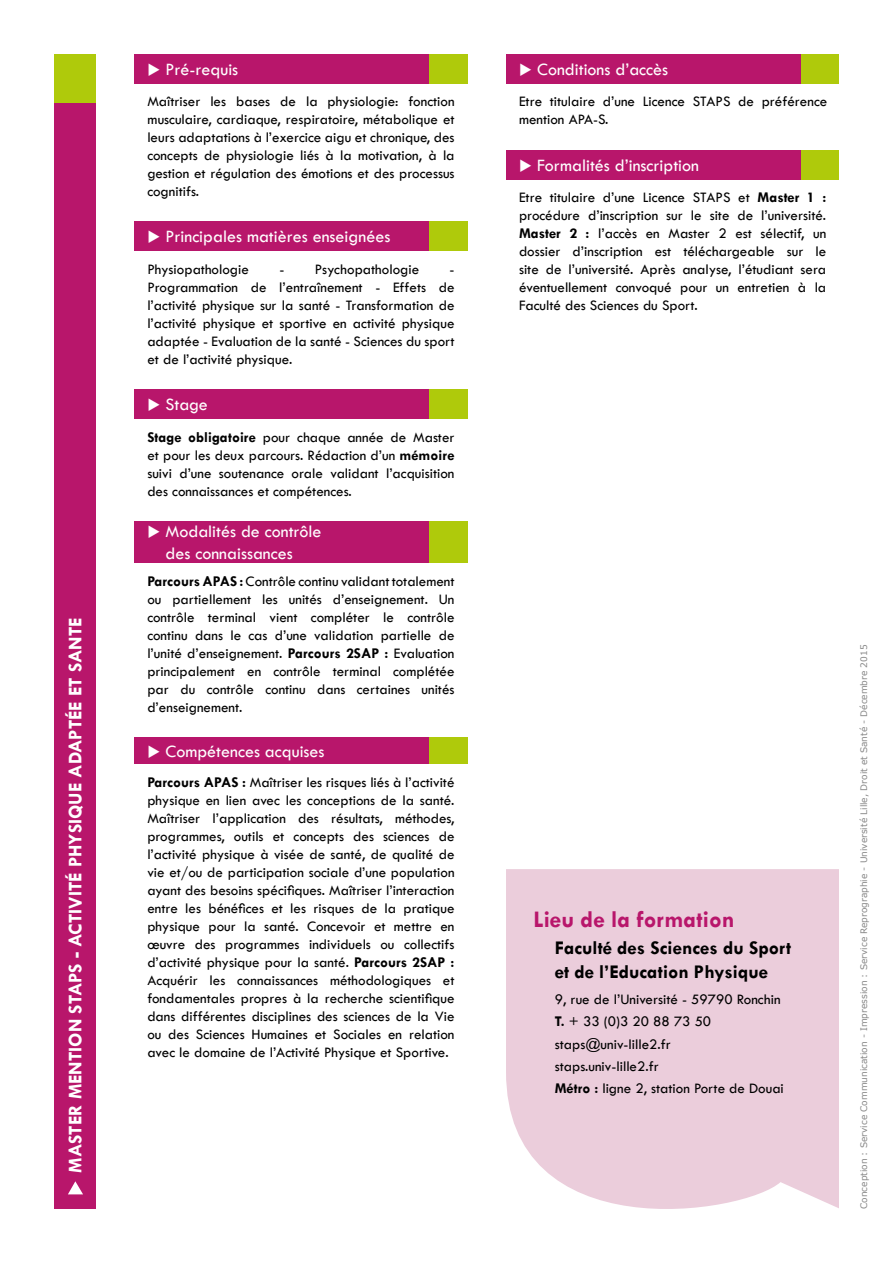
<style>
.page{position:relative;width:893px;height:1263px;background:#fff}
.page>*{position:absolute;margin:0;border:0;box-sizing:border-box;transform-origin:0 0}
.t1{font:700 24px "Tw Cen";color:#b8166b}
.t2{font:700 19.5px "Tw Cen";color:#fff}
.t3{font:700 19.5px/23.4px "Tw Cen";color:#000}
.t4{font:18px/21.6px "Tw Cen";color:#fff;text-align:center}
.t5{font:15px/18px "Tw Cen";color:#000;text-align:justify}
.t6{font:9px "Verdana";color:#878787}
.s1{font-weight:700}
</style>
<div class="page">
<div style="left:54px;top:54px;width:42px;height:49px;background:#afca0b"></div>
<div style="left:54px;top:103px;width:42px;height:1106px;background:#b8166b"></div>
<svg style="left:68px;top:1181px;width:15px;height:13px"></svg>
<div style="left:506px;top:869px;width:333px;height:340px;background:#ebcddb"></div>
<div style="left:429px;top:737px;width:38px;height:27px;background:#afca0b"></div>
<div style="left:135px;top:737px;width:294px;height:27px;background:#b8166b"></div>
<div style="left:429px;top:521px;width:38px;height:42px;background:#afca0b"></div>
<div style="left:135px;top:521px;width:294px;height:42px;background:#b8166b"></div>
<div style="left:801px;top:150px;width:38px;height:29px;background:#afca0b"></div>
<div style="left:506px;top:150px;width:295px;height:29px;background:#b8166b"></div>
<div style="left:801px;top:54px;width:38px;height:29px;background:#afca0b"></div>
<div style="left:506px;top:54px;width:295px;height:29px;background:#b8166b"></div>
<div style="left:429px;top:389px;width:38px;height:29px;background:#afca0b"></div>
<div style="left:135px;top:389px;width:294px;height:29px;background:#b8166b"></div>
<div style="left:429px;top:222px;width:38px;height:29px;background:#afca0b"></div>
<div style="left:135px;top:222px;width:294px;height:29px;background:#b8166b"></div>
<div style="left:429px;top:54px;width:38px;height:29px;background:#afca0b"></div>
<div style="left:135px;top:54px;width:294px;height:29px;background:#b8166b"></div>
<h2 class="t2" style="left:64px;top:1173px;width:557px;rotate:-90deg">MASTER MENTION STAPS - ACTIVITÉ PHYSIQUE ADAPTÉE ET SANTE</h2>
<p class="t4" style="left:147px;top:58px;width:92px">◆ Pré-requis</p>
<p class="t5" style="left:147px;top:92px;width:309px">Maîtriser les bases de la physiologie: fonction musculaire, cardiaque, respiratoire, métabolique et leurs adaptations à l’exercice aigu et chronique, des concepts de physiologie liés à la motivation, à la gestion et régulation des émotions et des processus cognitifs.</p>
<p class="t4" style="left:147px;top:226px;width:244px">◆ Principales matières enseignées</p>
<p class="t5" style="left:147px;top:260px;width:103px">Physiopathologie</p>
<p class="t5" style="left:279px;top:260px;width:141px">- Psychopathologie</p>
<p class="t5" style="left:147px;top:260px;width:309px;text-indent:302px">- Programmation de l’entraînement - Effets de l’activité physique sur la santé - Transformation de l’activité physique et sportive en activité physique adaptée - Evaluation de la santé - Sciences du sport et de l’activité physique.</p>
<p class="t4" style="left:147px;top:393px;width:62px">◆ Stage</p>
<p class="t5" style="left:147px;top:428px;width:309px"><span class="s1">Stage obligatoire</span> pour chaque année de Master et pour les deux parcours. Rédaction d’un <span class="s1">mémoire </span>suivi d’une soutenance orale validant l’acquisition des connaissances et compétences.</p>
<p class="t4" style="left:147px;top:521px;width:176px">◆ Modalités de contrôle des connaissances</p>
<p class="t5" style="left:147px;top:572px;width:309px"><span class="s1">Parcours APAS :</span> Contrôle continu validant totalement ou partiellement les unités d’enseignement. Un contrôle terminal vient compléter le contrôle continu dans le cas d’une validation partielle de l’unité d’enseignement. <span class="s1">Parcours 2SAP :</span> Evaluation principalement en contrôle terminal complétée par du contrôle continu dans certaines unités d’enseignement.</p>
<p class="t4" style="left:147px;top:740px;width:179px">◆ Compétences acquises</p>
<p class="t5" style="left:147px;top:773px;width:309px"><span class="s1">Parcours APAS :</span> Maîtriser les risques liés à l’activité physique en lien avec les conceptions de la santé.<br>Maîtriser l’application des résultats, méthodes, programmes, outils et concepts des sciences de l’activité physique à visée de santé, de qualité de vie et/ou de participation sociale d’une population ayant des besoins spécifiques. Maîtriser l’interaction entre les bénéfices et les risques de la pratique physique pour la santé. Concevoir et mettre en œuvre des programmes individuels ou collectifs d’activité physique pour la santé. <span class="s1">Parcours 2SAP :<br></span>Acquérir les connaissances méthodologiques et fondamentales propres à la recherche scientifique dans différentes disciplines des sciences de la Vie ou des Sciences Humaines et Sociales en relation avec le domaine de l’Activité Physique et Sportive.</p>
<p class="t4" style="left:519px;top:58px;width:151px">◆ Conditions d’accès</p>
<p class="t5" style="left:519px;top:93px;width:310px">Etre titulaire d’une Licence STAPS de préférence mention APA-S.</p>
<p class="t4" style="left:519px;top:154px;width:182px">◆ Formalités d’inscription</p>
<p class="t5" style="left:519px;top:188px;width:309px">Etre titulaire d’une Licence STAPS et <span class="s1">Master 1 : </span>procédure d’inscription sur le site de l’université.<br><span class="s1">Master 2 :</span> l’accès en Master 2 est sélectif, un dossier d’inscription est téléchargeable sur le site de l’université. Après analyse, l’étudiant sera éventuellement convoqué pour un entretien à la Faculté des Sciences du Sport.</p>
<h1 class="t1" style="left:533px;top:904px;width:203px">Lieu de la formation</h1>
<h2 class="t3" style="left:555px;top:936px;width:238px">Faculté des Sciences du Sport et de l’Education Physique</h2>
<p class="t5" style="left:555px;top:988px;width:231px;line-height:22.2px;text-align:left">9, rue de l’Université - 59790 Ronchin<br><span class="s1">T.</span> + 33 (0)3 20 88 73 50 staps@univ-lille2.fr<br>staps.univ-lille2.fr<br><span class="s1">Métro :</span> ligne 2, station Porte de Douai</p>
<p class="t6" style="left:858px;top:1209px;width:566px;rotate:-90deg">Conception : Service Communication - Impression : Service Reprographie - Université Lille, Droit et Santé - Décembre 2015</p>
</div>
